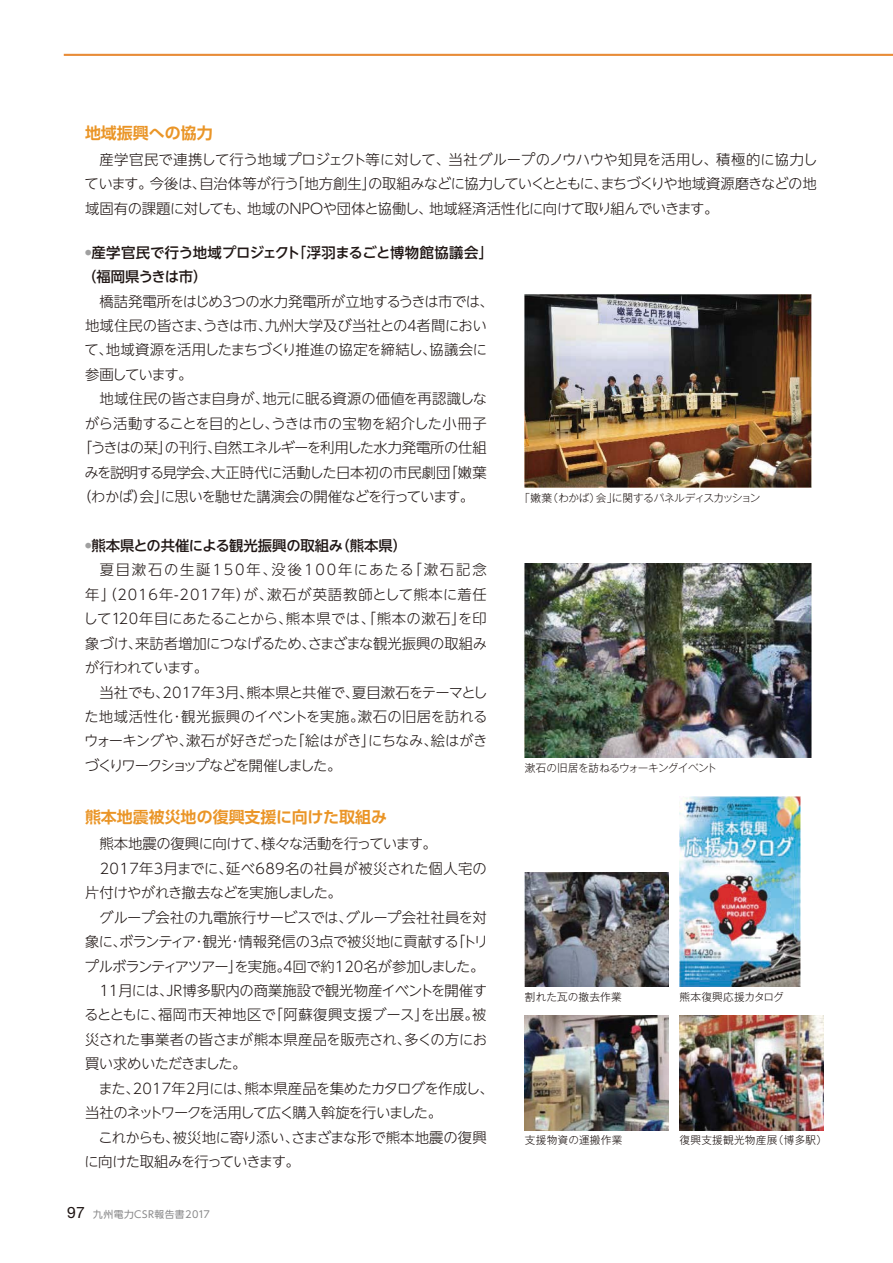
<style>
.page{position:relative;width:893px;height:1263px;background:#fff}
.page>*{position:absolute;margin:0;border:0;box-sizing:border-box;transform-origin:0 0}
.t1{font:15.9px "UD Shin Go Pro De Bold 90 msp RKSJ H";color:#ea9527}
.t2{font:14.4px/24.5px "UD Shin Go NT Pro Light 90 msp RKSJ H";letter-spacing:-.025em;color:#1f1614;text-align:justify}
.t3{font:14.4px/24.5px "UD Shin Go NT Pro Light 90 msp RKSJ H";color:#1f1614}
.t4{font:14.4px/24.5px "UD Shin Go NT Pro Medium 90 msp RKSJ H";letter-spacing:-.01em;color:#1f1614}
.t5{font:14.4px "UD Shin Go NT Pro Light 90 msp RKSJ H";letter-spacing:-.045em;color:#1f1614}
.t6{font:14.4px "UD Shin Go NT Pro Light 90 msp RKSJ H";letter-spacing:-.05em;color:#1f1614}
.t7{font:14.4px "UD Shin Go NT Pro Light 90 msp RKSJ H";letter-spacing:-.09em;color:#1f1614}
.t8{font:10.65px "Gothic MB101 Pro Light 90 msp RKSJ H";letter-spacing:.025em;color:#1f1614}
.t9{font:10.65px "Gothic MB101 Pro Light 90 msp RKSJ H";letter-spacing:-.045em;color:#1f1614}
.t10{font:10.65px "Gothic MB101 Pro Light 90 msp RKSJ H";letter-spacing:-.04em;color:#1f1614}
.t11{font:10.65px "Gothic MB101 Pro Light 90 msp RKSJ H";letter-spacing:.005em;color:#1f1614}
.t12{font:9.75px "UD Shin Go Pro Regular 90 msp RKSJ H";letter-spacing:.05em;color:#888889}
.s1{font-family:"Helvetica Neue LT Std";font-size:15.75px;color:#1f1614}
</style>
<div class="page">
<hr style="left:64px;top:54px;width:829px;height:2px;background:#e88c38">
<img style="left:525px;top:294px;width:287px;height:193px">
<img style="left:525px;top:564px;width:287px;height:193px">
<img style="left:525px;top:873px;width:143px;height:114px">
<img style="left:525px;top:1016px;width:143px;height:114px">
<img style="left:679px;top:1016px;width:144px;height:114px">
<img style="left:679px;top:796px;width:121px;height:191px">
<p class="t1" style="left:85px;top:127px;width:129px">地域振興への協力</p>
<p class="t2" style="left:84px;top:149px;width:734px">　産学官民で連携して行う地域プロジェクト等に対して、当社グループのノウハウや知見を活用し、積極的に協力しています。今後は、自治体等が行う「地方創生」の取組みなどに協力していくとともに、まちづくりや地域資源磨きなどの地域固有の課題に対しても、地域のＮＰＯや団体と協働し、地域経済活性化に向けて取り組んでいきます。</p>
<p class="t4" style="left:82px;top:242px;width:405px"><sup>●</sup> 産学官民で行う地域プロジェクト｢浮羽まるごと博物館協議会｣（福岡県うきは市）</p>
<p class="t2" style="left:85px;top:291px;width:403px">　橋詰発電所をはじめ3つの水力発電所が立地するうきは市では､</p>
<p class="t2" style="left:85px;top:315px;width:403px">地域住民の皆さま､うきは市､九州大学及び当社との４者間におい</p>
<p class="t5" style="left:84px;top:345px;width:404px">て､地域資源を活用したまちづくり推進の協定を締結し､協議会に</p>
<p class="t7" style="left:85px;top:369px;width:109px">参画しています。</p>
<p class="t3" style="left:85px;top:389px;width:404px">　地域住民の皆さま自身が､地元に眠る資源の価値を再認識しな</p>
<p class="t2" style="left:85px;top:413px;width:403px">がら活動することを目的とし､うきは市の宝物を紹介した小冊子</p>
<p class="t5" style="left:85px;top:442px;width:403px">｢うきはの栞｣の刊行､自然エネルギーを利用した水力発電所の仕組</p>
<p class="t2" style="left:85px;top:462px;width:404px">みを説明する見学会､大正時代に活動した日本初の市民劇団｢嫩葉</p>
<p class="t6" style="left:77px;top:491px;width:398px">（わかば）会｣に思いを馳せた講演会の開催などを行っています。</p>
<p class="t4" style="left:85px;top:535px;width:324px"><sup>●</sup>熊本県との共催による観光振興の取組み（熊本県）</p>
<p class="t3" style="left:83px;top:560px;width:406px">　夏目漱石の生誕150年､没後100年にあたる｢漱石記念年｣（2016年-2017年）が､漱石が英語教師として熊本に着任して120年目にあたることから､熊本県では､｢熊本の漱石｣を印象づけ､来訪者増加につなげるため､さまざまな観光振興の取組みが行われています｡<br>　当社でも､2017年3月､熊本県と共催で､夏目漱石をテーマとした地域活性化･観光振興のイベントを実施｡漱石の旧居を訪れるウォーキングや､漱石が好きだった｢絵はがき｣にちなみ､絵はがきづくりワークショップなどを開催しました。</p>
<p class="t1" style="left:85px;top:811px;width:303px">熊本地震被災地の復興支援に向けた取組み</p>
<p class="t2" style="left:84px;top:834px;width:405px;text-align:left">　熊本地震の復興に向けて､様々な活動を行っています｡　　2017年3月までに､延べ689名の社員が被災された個人宅の片付けやがれき撤去などを実施しました｡<br>　グループ会社の九電旅行サービスでは､グループ会社社員を対象に､ボランティア･観光･情報発信の3点で被災地に貢献する｢トリプルボランティアツアー｣を実施｡４回で約120名が参加しました｡　11月には､JR博多駅内の商業施設で観光物産イベントを開催するとともに､福岡市天神地区で｢阿蘇復興支援ブース｣を出展｡被災された事業者の皆さまが熊本県産品を販売され､多くの方にお買い求めいただきました｡<br>　また､2017年2月には､熊本県産品を集めたカタログを作成し､当社のネットワークを活用して広く購入斡旋を行いました｡<br>　これからも､被災地に寄り添い､さまざまな形で熊本地震の復興に向けた取組みを行っていきます。</p>
<p class="t12" style="left:67px;top:1210px;width:144px"><span class="s1">97</span> 九州電力CSR報告書2017</p>
<p class="t9" style="left:525px;top:494px;width:237px">｢嫩葉（わかば）会｣に関するパネルディスカッション</p>
<p class="t10" style="left:525px;top:764px;width:193px">漱石の旧居を訪ねるウォーキングイベント</p>
<p class="t11" style="left:525px;top:993px;width:98px">割れた瓦の撤去作業</p>
<p class="t8" style="left:679px;top:993px;width:106px">熊本復興応援カタログ</p>
<p class="t8" style="left:525px;top:1136px;width:99px">支援物資の運搬作業</p>
<p class="t8" style="left:679px;top:1136px;width:149px">復興支援観光物産展（博多駅）</p>
</div>
